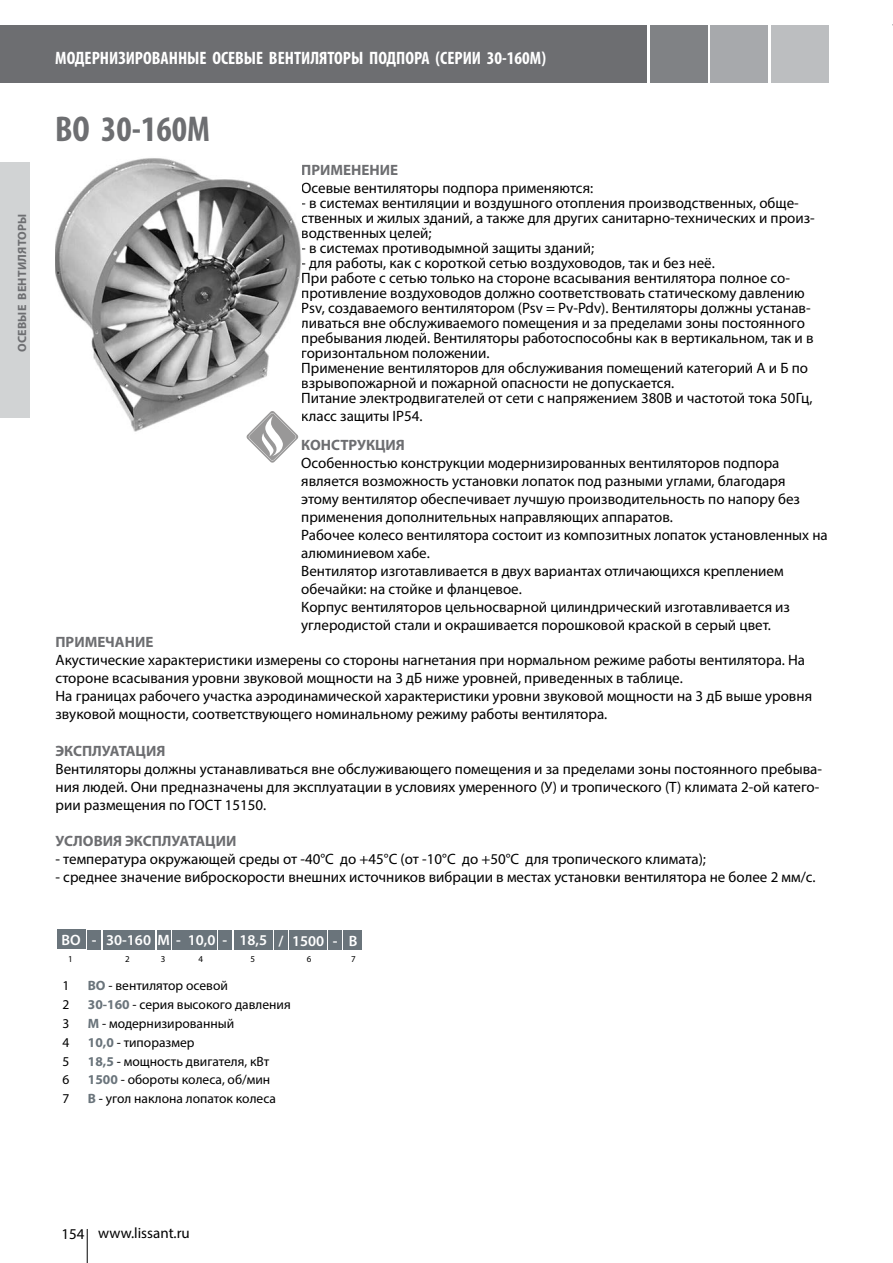
<style>
.page{position:relative;width:893px;height:1263px;background:#fff}
.page>*{position:absolute;margin:0;border:0;box-sizing:border-box;transform-origin:0 0}
.t1{font:700 condensed 36px "Myriad Pro";color:#6d6e71}
.t2{font:700 condensed 18px "Myriad Pro";color:#fff}
.t3{font:15px/18px "Myriad Pro";color:#000}
.t4{font:600 15px "Myriad Pro";color:#fff}
.t5{font:700 15px "Myriad Pro";color:#6d6e71}
.t6{font:13.5px "Myriad Pro";color:#000}
.t7{font:700 12px "Myriad Pro";letter-spacing:.02em;color:#6d6e71}
.t8{font:9px "Myriad Pro";color:#000}
.s1{font-weight:700;color:#6d6e71}
.s2{font-weight:700;color:#6a747b}
</style>
<div class="page">
<div style="left:0;top:162px;width:30px;height:255px;background:#d1d3d4"></div>
<hr style="left:87px;top:1229px;width:1px;height:34px;background:#000">
<div style="left:0;top:26px;width:646px;height:57px;background:#6d6e71"></div>
<div style="left:650px;top:26px;width:57px;height:57px;background:#808285"></div>
<div style="left:711px;top:26px;width:57px;height:57px;background:#a7a9ac"></div>
<div style="left:771px;top:26px;width:58px;height:57px;background:#bcbec0"></div>
<div style="left:103px;top:930px;width:51px;height:19px;background:#6a747b"></div>
<div style="left:57px;top:930px;width:28px;height:19px;background:#6a747b"></div>
<div style="left:87px;top:930px;width:14px;height:19px;background:#6a747b"></div>
<div style="left:157px;top:930px;width:13px;height:19px;background:#6a747b"></div>
<div style="left:172px;top:930px;width:13px;height:19px;background:#6a747b"></div>
<div style="left:234px;top:930px;width:38px;height:19px;background:#6a747b"></div>
<div style="left:274px;top:930px;width:14px;height:20px;background:#6a747b"></div>
<div style="left:289px;top:930px;width:38px;height:20px;background:#6a747b"></div>
<div style="left:329px;top:930px;width:13px;height:20px;background:#6a747b"></div>
<div style="left:344px;top:930px;width:18px;height:20px;background:#6a747b"></div>
<div style="left:186px;top:930px;width:31px;height:19px;background:#6a747b"></div>
<div style="left:218px;top:930px;width:14px;height:19px;background:#6a747b"></div>
<img style="left:55px;top:158px;width:246px;height:274px">
<svg style="left:246px;top:411px;width:52px;height:52px"></svg>
<p class="t7" style="left:14px;top:352px;width:140px;rotate:-90deg">ОСЕВЫЕ ВЕНТИЛЯТОРЫ</p>
<p class="t2" style="left:55px;top:47px;width:492px">МОДЕРНИЗИРОВАННЫЕ ОСЕВЫЕ ВЕНТИЛЯТОРЫ ПОДПОРА (СЕРИИ 30-160М)</p>
<p class="t1" style="left:55px;top:106px;width:156px">ВО 30-160М</p>
<p class="t3" style="left:301px;top:161px;width:294px"><span class="s1">ПРИМЕНЕНИЕ<br></span>Осевые вентиляторы подпора применяются:</p>
<p class="t3" style="left:301px;top:195px;width:515px;line-height:15px">- в системах вентиляции и воздушного отопления производственных, обще&shy;ственных и жилых зданий, а также для других санитарно-технических и произ&shy;водственных целей;</p>
<p class="t3" style="left:301px;top:239px;width:294px">- в системах противодымной защиты зданий;</p>
<p class="t3" style="left:301px;top:255px;width:514px;line-height:15px">- для работы, как с короткой сетью воздуховодов, так и без неё.<br>При работе с сетью только на стороне всасывания вентилятора полное со&shy;противление воздуховодов должно соответствовать статическому давлению Рsv, создаваемого вентилятором (Psv = Pv-Pdv). Вентиляторы должны устанав&shy;ливаться вне обслуживаемого помещения и за пределами зоны постоянного пребывания людей. Вентиляторы работоспособны как в вертикальном, так и в горизонтальном положении.<br>Применение вентиляторов для обслуживания помещений категорий А и Б по взрывопожарной и пожарной опасности не допускается.<br>Питание электродвигателей от сети с напряжением 380В и частотой тока 50Гц,</p>
<p class="t3" style="left:301px;top:401px;width:123px;line-height:28.8px">класс защиты IP54.<br><span class="s1">КОНСТРУКЦИЯ</span></p>
<p class="t3" style="left:301px;top:454px;width:528px">Особенностью конструкции модернизированных вентиляторов подпора является возможность установки лопаток под разными углами, благодаря<br>этому вентилятор обеспечивает лучшую производительность по напору без применения дополнительных направляющих аппаратов.<br>Рабочее колесо вентилятора состоит из композитных лопаток установленных на алюминиевом хабе.<br>Вентилятор изготавливается в двух вариантах отличающихся креплением обечайки: на стойке и фланцевое.<br>Корпус вентиляторов цельносварной цилиндрический изготавливается из углеродистой стали и окрашивается порошковой краской в серый цвет.</p>
<p class="t3" style="left:56px;top:633px;width:758px"><span class="s1">ПРИМЕЧАНИЕ<br></span>Акустические характеристики измерены со стороны нагнетания при нормальном режиме работы вентилятора. На стороне всасывания уровни звуковой мощности на 3 дБ ниже уровней, приведенных в таблице.<br>На границах рабочего участка аэродинамической характеристики уровни звуковой мощности на 3 дБ выше уровня звуковой мощности, соответствующего номинальному режиму работы вентилятора.</p>
<p class="t3" style="left:56px;top:741px;width:768px"><span class="s1">ЭКСПЛУАТАЦИЯ<br></span>Вентиляторы должны устанавливаться вне обслуживающего помещения и за пределами зоны постоянного пребыва&shy;ния людей. Они предназначены для эксплуатации в условиях умеренного (У) и тропического (Т) климата 2-ой катего&shy;рии размещения по ГОСТ 15150.</p>
<p class="t5" style="left:56px;top:831px;width:182px">УСЛОВИЯ ЭКСПЛУАТАЦИИ</p>
<p class="t3" style="left:56px;top:849px;width:652px">- температура окружающей среды от -40°С до +45°С (от -10°С до +50°С для тропического климата);</p>
<p class="t3" style="left:56px;top:867px;width:762px">- среднее значение виброскорости внешних источников вибрации в местах установки вентилятора не более 2 мм/с.</p>
<p class="t4" style="left:61px;top:930px;width:36px">ВО -</p>
<p class="t4" style="left:239px;top:931px;width:119px">18,5 / 1500 - В</p>
<p class="t8" style="left:161px;top:953px;width:6px">3</p>
<p class="t8" style="left:251px;top:954px;width:6px">5</p>
<p class="t8" style="left:307px;top:953px;width:6px">6</p>
<p class="t8" style="left:351px;top:953px;width:6px">7</p>
<p class="t4" style="left:106px;top:931px;width:76px">30-160 М -</p>
<p class="t4" style="left:188px;top:931px;width:41px">10,0 -</p>
<p class="t8" style="left:199px;top:953px;width:6px">4</p>
<p class="t8" style="left:125px;top:953px;width:6px">2</p>
<p class="t8" style="left:68px;top:953px;width:6px">1</p>
<p class="t6" style="left:62px;top:977px;width:8px">1</p>
<p class="t6" style="left:88px;top:977px;width:142px"><span class="s2">ВО</span> - вентилятор осевой</p>
<p class="t6" style="left:62px;top:996px;width:8px">2</p>
<p class="t6" style="left:88px;top:996px;width:204px"><span class="s2">30-160</span> - серия высокого давления</p>
<p class="t6" style="left:62px;top:1015px;width:8px">3</p>
<p class="t6" style="left:88px;top:1015px;width:148px"><span class="s2">М</span> - модернизированный</p>
<p class="t6" style="left:62px;top:1034px;width:8px">4</p>
<p class="t6" style="left:88px;top:1034px;width:108px"><span class="s2">10,0</span> - типоразмер</p>
<p class="t6" style="left:62px;top:1053px;width:8px">5</p>
<p class="t6" style="left:88px;top:1053px;width:183px"><span class="s2">18,5</span> - мощность двигателя, кВт</p>
<p class="t6" style="left:62px;top:1071px;width:8px">6</p>
<p class="t6" style="left:88px;top:1071px;width:184px"><span class="s2">1500</span> - обороты колеса, об/мин</p>
<p class="t6" style="left:62px;top:1090px;width:8px">7</p>
<p class="t6" style="left:88px;top:1090px;width:190px"><span class="s2">В</span> - угол наклона лопаток колеса</p>
<p class="t3" style="left:62px;top:1224px;width:130px">154 www.lissant.ru</p>
</div>
